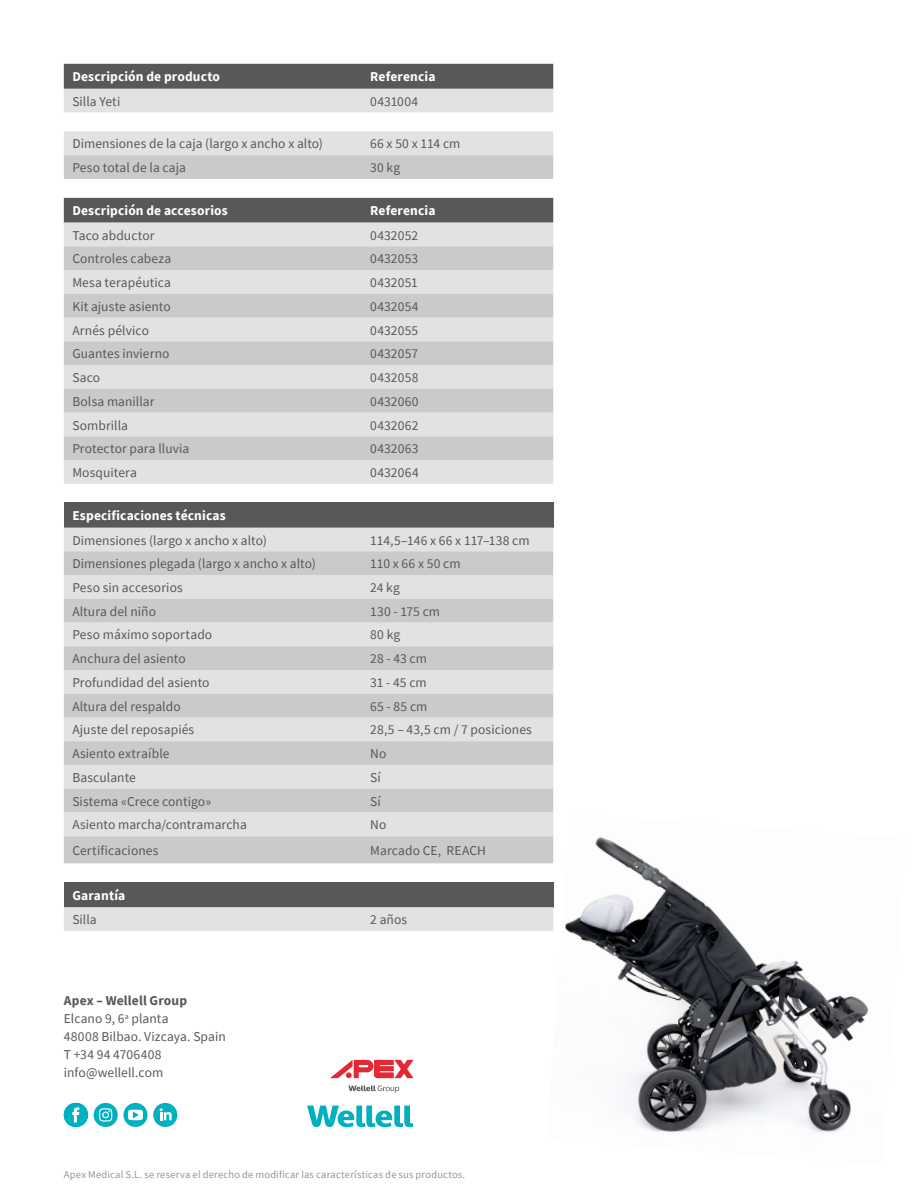
<style>
.page{position:relative;width:915px;height:1191px;background:#fff}
.page>*{position:absolute;margin:0;border:0;box-sizing:border-box;transform-origin:0 0}
.t1{font:13.5px/18px "Source Sans Pro";letter-spacing:.005em;color:#57585a}
.t2{font:700 13.5px "Source Sans Pro";letter-spacing:.01em;color:#fff}
.t3{font:10.5px "Source Sans Pro";letter-spacing:.02em;color:#939598}
.s1{font-weight:700}
</style>
<div class="page">
<img style="left:546px;top:836px;width:323px;height:296px">
<div style="left:64px;top:64px;width:489px;height:25px;background:#57585a"></div>
<div style="left:64px;top:89px;width:489px;height:395px;background:#e1e2e4"></div>
<svg style="left:64px;top:113px;width:489px;height:42px"></svg>
<svg style="left:64px;top:155px;width:489px;height:305px;fill:#c9cacc"></svg>
<div style="left:64px;top:502px;width:489px;height:25px;background:#57585a"></div>
<div style="left:64px;top:527px;width:489px;height:24px;background:#e1e2e4"></div>
<svg style="left:64px;top:551px;width:489px;height:312px;fill:#c9cacc"></svg>
<div style="left:64px;top:882px;width:489px;height:25px;background:#57585a"></div>
<div style="left:64px;top:907px;width:489px;height:24px;background:#e1e2e4"></div>
<svg style="left:307px;top:1105px;width:106px;height:22px"></svg>
<svg style="left:330px;top:1059px;width:83px;height:19px"></svg>
<svg style="left:348px;top:1085px;width:51px;height:7px"></svg>
<svg style="left:123px;top:1102px;width:24px;height:25px"></svg>
<svg style="left:153px;top:1102px;width:24px;height:25px"></svg>
<svg style="left:159px;top:1108px;width:13px;height:12px"></svg>
<svg style="left:94px;top:1102px;width:24px;height:25px"></svg>
<svg style="left:99px;top:1108px;width:13px;height:13px"></svg>
<svg style="left:128px;top:1109px;width:15px;height:11px"></svg>
<div style="left:64px;top:1102px;width:24px;height:25px;background:#00b0c0;border-radius:50%"></div>
<svg style="left:72px;top:1107px;width:7px;height:15px"></svg>
<p class="t2" style="left:72px;top:68px;width:149px">Descripción de producto</p>
<p class="t2" style="left:370px;top:68px;width:67px">Referencia</p>
<p class="t1" style="left:72px;top:92px;width:49px">Silla Yeti</p>
<p class="t1" style="left:370px;top:92px;width:50px">0431004</p>
<p class="t1" style="left:72px;top:135px;width:252px">Dimensiones de la caja (largo x ancho x alto)</p>
<p class="t1" style="left:370px;top:135px;width:92px">66 x 50 x 114 cm</p>
<p class="t1" style="left:72px;top:159px;width:115px">Peso total de la caja</p>
<p class="t1" style="left:370px;top:159px;width:32px">30 kg</p>
<p class="t2" style="left:72px;top:202px;width:157px">Descripción de accesorios</p>
<p class="t2" style="left:370px;top:202px;width:67px">Referencia</p>
<p class="t1" style="left:72px;top:226px;width:84px">Taco abductor</p>
<p class="t1" style="left:370px;top:226px;width:49px">0432052</p>
<p class="t1" style="left:72px;top:250px;width:100px">Controles cabeza</p>
<p class="t1" style="left:370px;top:250px;width:50px">0432053</p>
<p class="t1" style="left:72px;top:273px;width:100px">Mesa terapéutica</p>
<p class="t1" style="left:370px;top:273px;width:49px">0432051</p>
<p class="t1" style="left:72px;top:297px;width:100px">Kit ajuste asiento</p>
<p class="t1" style="left:370px;top:297px;width:50px">0432054</p>
<p class="t1" style="left:72px;top:321px;width:78px">Arnés pélvico</p>
<p class="t1" style="left:370px;top:321px;width:50px">0432055</p>
<p class="t1" style="left:72px;top:345px;width:99px">Guantes invierno</p>
<p class="t1" style="left:370px;top:345px;width:49px">0432057</p>
<p class="t1" style="left:72px;top:368px;width:29px">Saco</p>
<p class="t1" style="left:370px;top:368px;width:50px">0432058</p>
<p class="t1" style="left:72px;top:392px;width:84px">Bolsa manillar</p>
<p class="t1" style="left:370px;top:392px;width:50px">0432060</p>
<p class="t1" style="left:72px;top:416px;width:57px">Sombrilla</p>
<p class="t1" style="left:370px;top:416px;width:50px">0432062</p>
<p class="t1" style="left:72px;top:440px;width:119px">Protector para lluvia</p>
<p class="t1" style="left:370px;top:440px;width:50px">0432063</p>
<p class="t1" style="left:72px;top:463px;width:66px">Mosquitera</p>
<p class="t1" style="left:370px;top:463px;width:50px">0432064</p>
<p class="t2" style="left:72px;top:506px;width:155px">Especificaciones técnicas</p>
<p class="t1" style="left:72px;top:531px;width:196px">Dimensiones (largo x ancho x alto)</p>
<p class="t1" style="left:370px;top:531px;width:161px">114,5–146 x 66 x 117–138 cm</p>
<p class="t1" style="left:72px;top:554px;width:245px">Dimensiones plegada (largo x ancho x alto)</p>
<p class="t1" style="left:370px;top:554px;width:92px">110 x 66 x 50 cm</p>
<p class="t1" style="left:72px;top:578px;width:112px">Peso sin accesorios</p>
<p class="t1" style="left:370px;top:578px;width:31px">24 kg</p>
<p class="t1" style="left:72px;top:602px;width:85px">Altura del niño</p>
<p class="t1" style="left:370px;top:602px;width:71px">130 - 175 cm</p>
<p class="t1" style="left:72px;top:626px;width:141px">Peso máximo soportado</p>
<p class="t1" style="left:370px;top:626px;width:32px">80 kg</p>
<p class="t1" style="left:72px;top:649px;width:115px">Anchura del asiento</p>
<p class="t1" style="left:370px;top:649px;width:58px">28 - 43 cm</p>
<p class="t1" style="left:72px;top:673px;width:139px">Profundidad del asiento</p>
<p class="t1" style="left:370px;top:673px;width:58px">31 - 45 cm</p>
<p class="t1" style="left:72px;top:697px;width:110px">Altura del respaldo</p>
<p class="t1" style="left:370px;top:697px;width:59px">65 - 85 cm</p>
<p class="t1" style="left:72px;top:721px;width:123px">Ajuste del reposapiés</p>
<p class="t1" style="left:370px;top:721px;width:163px">28,5 – 43,5 cm / 7 posiciones</p>
<p class="t1" style="left:72px;top:744px;width:99px">Asiento extraíble</p>
<p class="t1" style="left:370px;top:744px;width:18px">No</p>
<p class="t1" style="left:72px;top:768px;width:65px">Basculante</p>
<p class="t1" style="left:370px;top:768px;width:12px">Sí</p>
<p class="t1" style="left:72px;top:792px;width:140px">Sistema «Crece contigo»</p>
<p class="t1" style="left:370px;top:792px;width:12px">Sí</p>
<p class="t1" style="left:72px;top:816px;width:176px">Asiento marcha/contramarcha</p>
<p class="t1" style="left:370px;top:816px;width:18px">No</p>
<p class="t1" style="left:72px;top:841px;width:88px">Certificaciones</p>
<p class="t1" style="left:370px;top:841px;width:117px">Marcado CE, REACH</p>
<p class="t2" style="left:72px;top:886px;width:54px">Garantía</p>
<p class="t1" style="left:72px;top:910px;width:26px">Silla</p>
<p class="t1" style="left:370px;top:910px;width:38px">2 años</p>
<p class="t1" style="left:64px;top:992px;width:163px"><span class="s1">Apex – Wellell Group<br></span>Elcano 9, 6<sup>a</sup> planta<br>48008 Bilbao. Vizcaya. Spain<br>T +34 94 4706408 info@wellell.com</p>
<p class="t3" style="left:64px;top:1167px;width:403px">Apex Medical S.L. se reserva el derecho de modificar las características de sus productos.</p>
</div>
